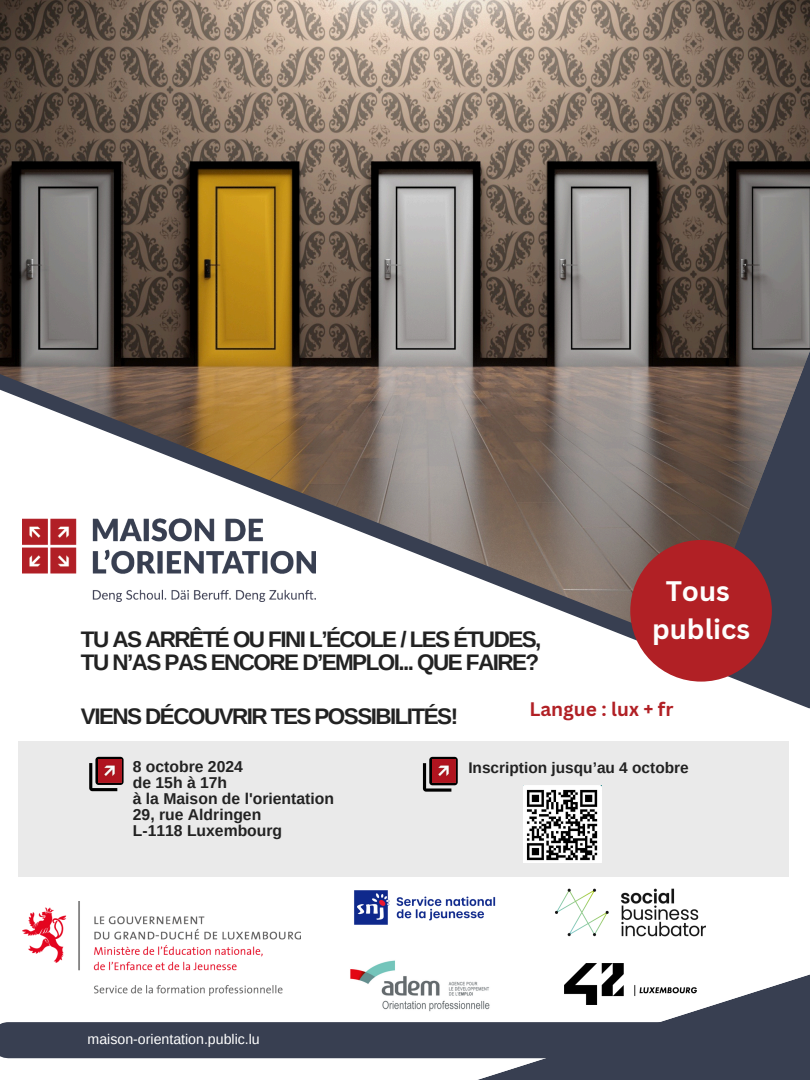
<style>
.page{position:relative;width:810px;height:1080px;background:#fff}
.page>*{position:absolute;margin:0;border:0;box-sizing:border-box;transform-origin:0 0}
.t1{font:700 27.5px/38.4px "Canva Sans";color:#fefefd;text-align:center}
.t2{font:700 22.5px/22.5px "Arimo";letter-spacing:-.07em;color:#222}
.t3{font:700 19.06px "Canva Sans";color:#b12025}
.t4{font:700 15.75px/15.9px "Arimo";color:#222}
.t5{font:700 15.44px "Arimo";color:#222}
.t6{font:14.12px "Arimo";color:#fff}
</style>
<div class="page">
<img style="left:0;top:0;width:810px;height:362px">
<div style="left:18px;top:742px;width:770px;height:135px;background:#eaeaea"></div>
<svg style="left:89px;top:757px;width:35px;height:34px"></svg>
<svg style="left:423px;top:757px;width:35px;height:35px"></svg>
<img style="left:98px;top:760px;width:23px;height:22px">
<img style="left:432px;top:760px;width:23px;height:22px">
<svg style="left:0;top:362px;width:691px;height:311px"></svg>
<svg style="left:691px;top:307px;width:119px;height:402px;background:#5d595c"></svg>
<div style="left:8px;top:1022px;width:802px;height:36px;background:#383f51"></div>
<svg style="left:467px;top:963px;width:343px;height:117px;fill:#383f51"></svg>
<img style="left:350px;top:960px;width:152px;height:53px">
<img style="left:354px;top:890px;width:142px;height:35px">
<img style="left:23px;top:519px;width:293px;height:82px">
<img style="left:523px;top:786px;width:78px;height:76px">
<img style="left:565px;top:964px;width:131px;height:41px">
<div style="left:630px;top:540px;width:142px;height:142px;background:#b12025;border-radius:50%"></div>
<img style="left:23px;top:901px;width:277px;height:95px">
<img style="left:555px;top:888px;width:151px;height:49px">
<p class="t2" style="left:81px;top:628px;width:462px">TU AS ARRÊTÉ OU FINI L’ÉCOLE / LES ÉTUDES,<br>TU N’AS PAS ENCORE D’EMPLOI... QUE FAIRE?</p>
<h1 class="t1" style="left:652px;top:571px;width:99px">Tous publics</h1>
<p class="t2" style="left:81px;top:705px;width:379px">VIENS DÉCOUVRIR TES POSSIBILITÉS!</p>
<h2 class="t3" style="left:529px;top:695px;width:145px">Langue : lux + fr</h2>
<h3 class="t4" style="left:133px;top:759px;width:203px">8 octobre 2024<br>de 15h à 17h<br>à la Maison de l'orientation<br>29, rue Aldringen<br>L-1118 Luxembourg</h3>
<p class="t6" style="left:88px;top:1031px;width:174px">maison-orientation.public.lu</p>
<p class="t5" style="left:468px;top:759px;width:222px">Inscription jusqu’au 4 octobre</p>
</div>
